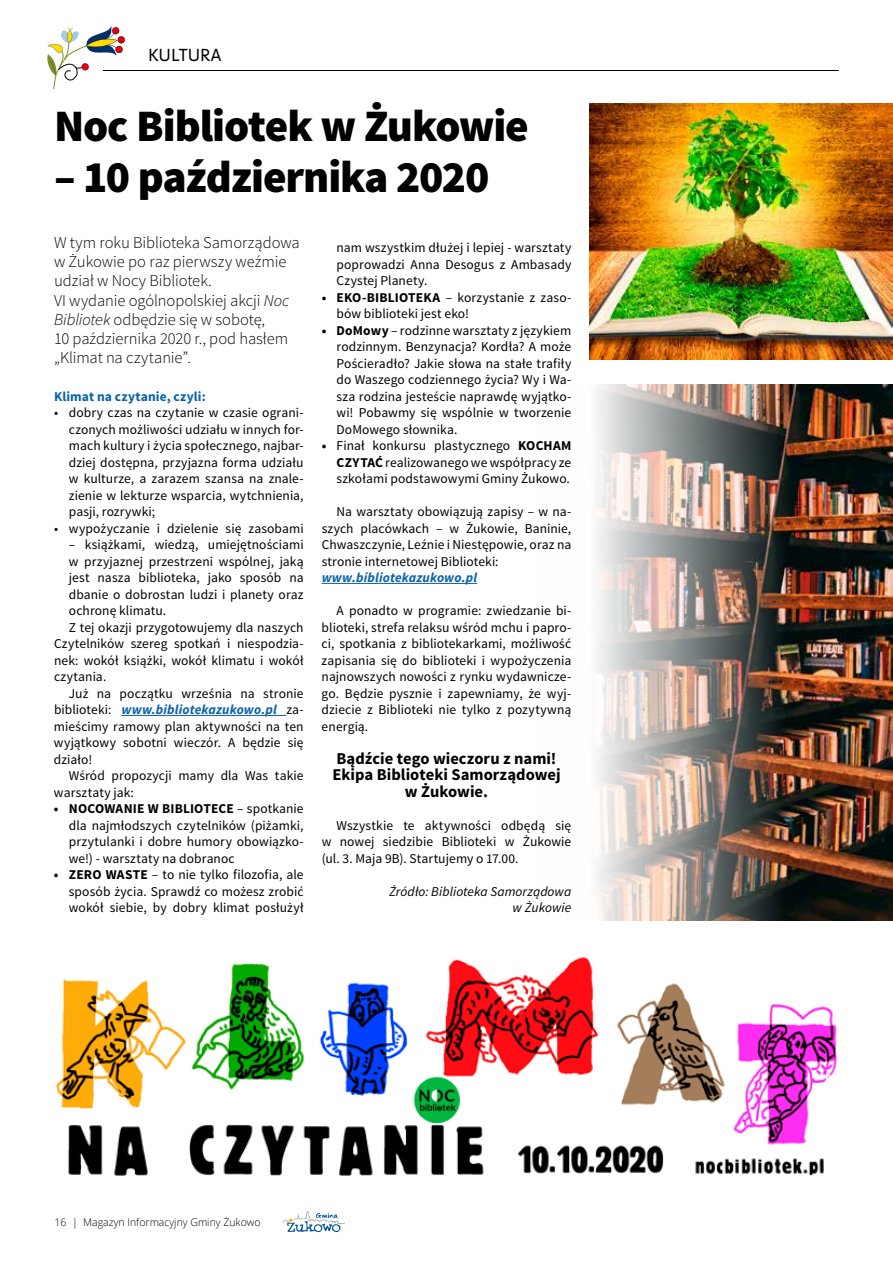
<style>
.page{position:relative;width:893px;height:1263px;background:#fff}
.page>*{position:absolute;margin:0;border:0;box-sizing:border-box;transform-origin:0 0}
.t1{font:900 45px "Source Sans Pro";letter-spacing:-.025em;color:#000}
.t2{font:18px "Anivers";color:#000}
.t3{font:300 16.5px/19.2px "Source Sans Pro";letter-spacing:-.005em;color:#000}
.t4{font:700 16.5px/16.5px "Source Sans Pro";color:#000;text-align:center}
.t5{font:13.5px/16.5px "Source Sans Pro";letter-spacing:.005em;color:#000;text-align:justify}
.t6{font:italic 700 13.5px "Source Sans Pro";letter-spacing:.01em;color:#0b62a7}
.t7{font:italic 13.5px/16.5px "Source Sans Pro";letter-spacing:.005em;color:#000;text-align:right}
.t8{font:700 13.5px "Source Sans Pro";letter-spacing:.01em;color:#0b62a7}
.t9{font:300 10.5px "Open Sans";color:#000}
.s1{font-style:italic}
.s2{font-weight:400;font-style:normal;color:#000}
.s3{font-weight:700}
</style>
<div class="page">
<img style="left:56px;top:956px;width:781px;height:220px">
<img style="left:597px;top:384px;width:296px;height:536px">
<hr style="left:103px;top:70px;width:736px;height:1px;background:#000">
<hr style="left:121px;top:715px;width:165px;height:1px;background:#0b62a7">
<hr style="left:322px;top:583px;width:155px;height:1px;background:#0b62a7">
<img style="left:589px;top:104px;width:304px;height:255px">
<svg style="left:282px;top:1211px;width:63px;height:21px"></svg>
<svg style="left:47px;top:25px;width:78px;height:64px"></svg>
<h2 class="t2" style="left:148px;top:45px;width:75px">KULTURA</h2>
<h1 class="t1" style="left:54px;top:96px;width:476px">Noc Bibliotek w Żukowie</h1>
<h1 class="t1" style="left:54px;top:148px;width:437px">– 10 października 2020</h1>
<p class="t3" style="left:54px;top:233px;width:247px">W tym roku Biblioteka Samorządowa w Żukowie po raz pierwszy weźmie udział w Nocy Bibliotek.<br>VI wydanie ogólnopolskiej akcji <span class="s1">Noc<br>Bibliotek</span> odbędzie się w sobotę,<br>10 października 2020 r., pod hasłem „Klimat na czytanie”.</p>
<p class="t8" style="left:54px;top:387px;width:153px">Klimat na czytanie, czyli:</p>
<p class="t5" style="left:69px;top:405px;width:236px;text-indent:-15px">• dobry czas na czytanie w czasie ograni&shy;czonych możliwości udziału w innych for&shy;mach kultury i życia społecznego, najbar&shy;dziej dostępna, przyjazna forma udziału w kulturze, a zarazem szansa na znale&shy;zienie w lekturze wsparcia, wytchnienia, pasji, rozrywki;</p>
<p class="t5" style="left:54px;top:520px;width:251px">• wypożyczanie i dzielenie się zasobami</p>
<p class="t5" style="left:69px;top:536px;width:236px">– książkami, wiedzą, umiejętnościami</p>
<p class="t5" style="left:69px;top:553px;width:236px">w przyjaznej przestrzeni wspólnej, jaką</p>
<p class="t5" style="left:69px;top:569px;width:236px">jest nasza biblioteka, jako sposób na</p>
<p class="t5" style="left:69px;top:586px;width:236px">dbanie o dobrostan ludzi i planety oraz</p>
<p class="t5" style="left:69px;top:602px;width:99px">ochronę klimatu.</p>
<p class="t5" style="left:69px;top:619px;width:236px">Z tej okazji przygotowujemy dla naszych</p>
<p class="t5" style="left:54px;top:635px;width:251px">Czytelników szereg spotkań i niespodzia-</p>
<p class="t5" style="left:54px;top:652px;width:251px">nek: wokół książki, wokół klimatu i wokół</p>
<p class="t5" style="left:54px;top:668px;width:54px">czytania.</p>
<p class="t5" style="left:69px;top:685px;width:236px">Już na początku września na stronie</p>
<p class="t6" style="left:54px;top:701px;width:251px"><span class="s2">biblioteki:</span> www.bibliotekazukowo.pl <span class="s2">za-</span></p>
<p class="t5" style="left:54px;top:718px;width:251px">mieścimy ramowy plan aktywności na ten</p>
<p class="t5" style="left:54px;top:734px;width:251px">wyjątkowy sobotni wieczór. A będzie się</p>
<p class="t5" style="left:54px;top:751px;width:40px">działo!</p>
<p class="t5" style="left:69px;top:767px;width:236px">Wśród propozycji mamy dla Was takie</p>
<p class="t5" style="left:54px;top:784px;width:81px">warsztaty jak:</p>
<p class="t5" style="left:69px;top:800px;width:236px;text-indent:-15px"><span class="s3">• NOCOWANIE W BIBLIOTECE</span> – spotkanie dla najmłodszych czytelników (piżamki, przytulanki i dobre humory obowiązko&shy;we!) - warsztaty na dobranoc</p>
<p class="t5" style="left:69px;top:866px;width:236px;text-indent:-15px"><span class="s3">• ZERO WASTE</span> – to nie tylko filozofia, ale sposób życia. Sprawdź co możesz zrobić wokół siebie, by dobry klimat posłużył</p>
<p class="t5" style="left:337px;top:240px;width:236px">nam wszystkim dłużej i lepiej - warsztaty poprowadzi Anna Desogus z Ambasady Czystej Planety.</p>
<p class="t5" style="left:337px;top:289px;width:236px;text-indent:-15px"><span class="s3">• EKO-BIBLIOTEKA</span> – korzystanie z zaso&shy;bów biblioteki jest eko!</p>
<p class="t5" style="left:337px;top:322px;width:236px;text-indent:-15px"><span class="s3">• DoMowy</span> – rodzinne warsztaty z językiem rodzinnym. Benzynacja? Kordła? A może Pościeradło? Jakie słowa na stałe trafiły do Waszego codziennego życia? Wy i Wa&shy;sza rodzina jesteście naprawdę wyjątko&shy;wi! Pobawmy się wspólnie w tworzenie DoMowego słownika.</p>
<p class="t5" style="left:337px;top:437px;width:236px;text-indent:-15px"><span class="s3">•</span> Finał konkursu plastycznego <span class="s3">KOCHAM CZYTAĆ</span> realizowanego we współpracy ze szkołami podstawowymi Gminy Żukowo.</p>
<p class="t5" style="left:322px;top:503px;width:251px;text-indent:15px">Na warsztaty obowiązują zapisy – w na&shy;szych placówkach – w Żukowie, Baninie, Chwaszczynie, Leźnie i Niestępowie, oraz na stronie internetowej Biblioteki:</p>
<p class="t6" style="left:322px;top:569px;width:157px">www.bibliotekazukowo.pl</p>
<p class="t5" style="left:322px;top:602px;width:251px;text-indent:15px">A ponadto w programie: zwiedzanie bi&shy;blioteki, strefa relaksu wśród mchu i papro&shy;ci, spotkania z bibliotekarkami, możliwość zapisania się do biblioteki i wypożyczenia najnowszych nowości z rynku wydawnicze&shy;go. Będzie pysznie i zapewniamy, że wyj&shy;dziecie z Biblioteki nie tylko z pozytywną energią.</p>
<p class="t4" style="left:332px;top:750px;width:230px">Bądźcie tego wieczoru z nami!<br>Ekipa Biblioteki Samorządowej w Żukowie.</p>
<p class="t5" style="left:322px;top:817px;width:251px;text-indent:15px">Wszystkie te aktywności odbędą się w nowej siedzibie Biblioteki w Żukowie (ul. 3. Maja 9B). Startujemy o 17.00.</p>
<p class="t7" style="left:389px;top:883px;width:184px">Źródło: Biblioteka Samorządowa w Żukowie</p>
<p class="t9" style="left:55px;top:1214px;width:208px">16 | Magazyn Informacyjny Gminy Żukowo</p>
</div>
